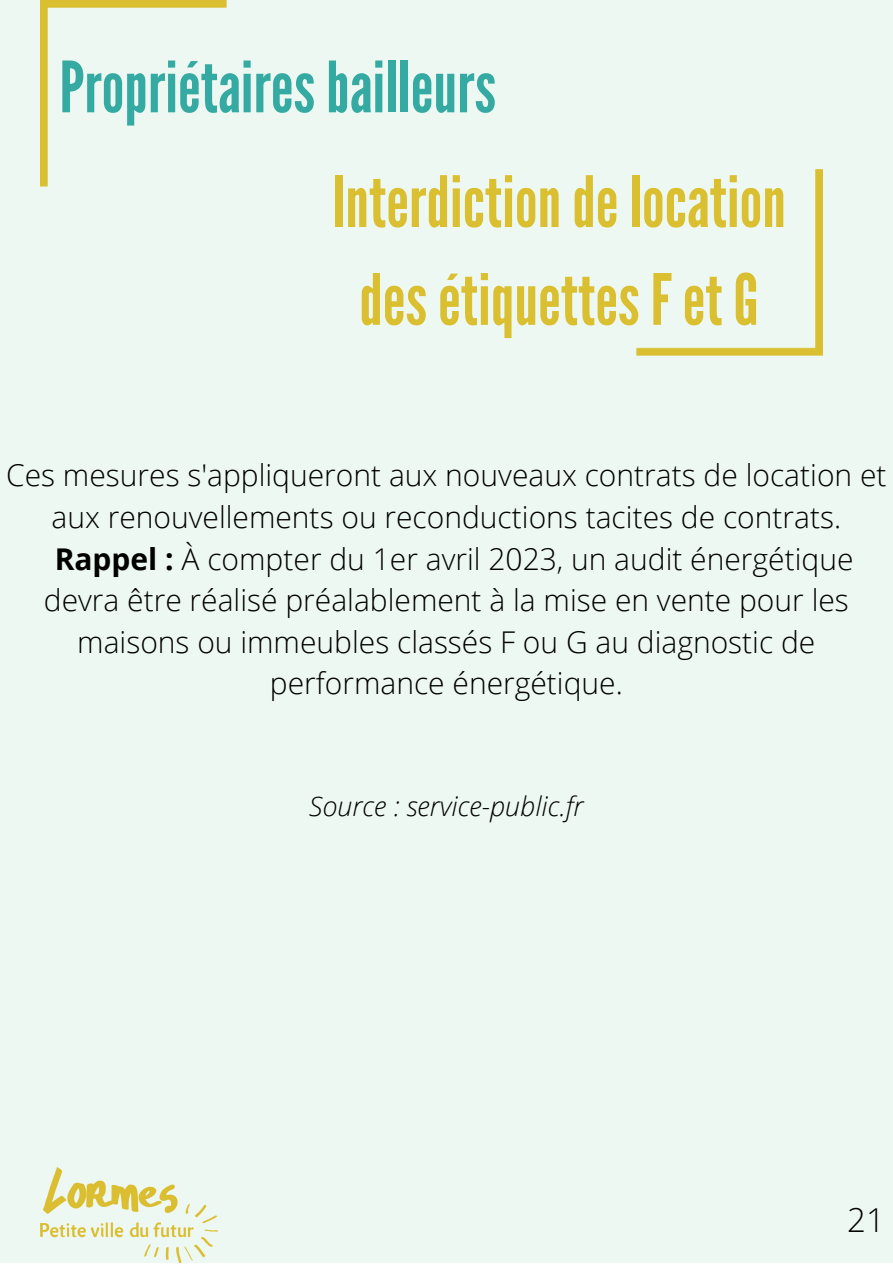
<style>
.page{position:relative;width:893px;height:1264px;background:#fff}
.page>*{position:absolute;margin:0;border:0;box-sizing:border-box;transform-origin:0 0}
.t1{font:70.5px/97.8px "League Gothic";color:#dabf30;text-align:center}
.t2{font:70.5px "League Gothic";color:#34aaa2}
.t3{font:300 33px "Open Sans";color:#000}
.t4{font:300 30px/41.5px "Open Sans";color:#000;text-align:center}
.t5{font:italic 300 27px "Open Sans";color:#000}
.s1{font-weight:700}
</style>
<div class="page">
<div style="left:0;top:0;width:892px;height:1262px;background:#eef8f2"></div>
<img style="left:40px;top:0;width:782px;height:355px">
<img style="left:40px;top:1167px;width:177px;height:95px">
<p class="t2" style="left:60px;top:46px;width:438px">Propriétairesbailleurs</p>
<p class="t1" style="left:332px;top:154px;width:455px">Interdictiondelocation desétiquettesFetG</p>
<p class="t4" style="left:6px;top:454px;width:881px">Ces mesures s'appliqueront aux nouveaux contrats de location et aux renouvellements ou reconductions tacites de contrats.</p>
<p class="t4" style="left:44px;top:537px;width:811px"><span class="s1">Rappel :</span> À compter du 1er avril 2023, un audit énergétique devra être réalisé préalablement à la mise en vente pour les maisons ou immeubles classés F ou G au diagnostic de performance énergétique.</p>
<p class="t5" style="left:309px;top:787px;width:276px">Source : service-public.fr</p>
<p class="t3" style="left:847px;top:1196px;width:39px">21</p>
</div>
